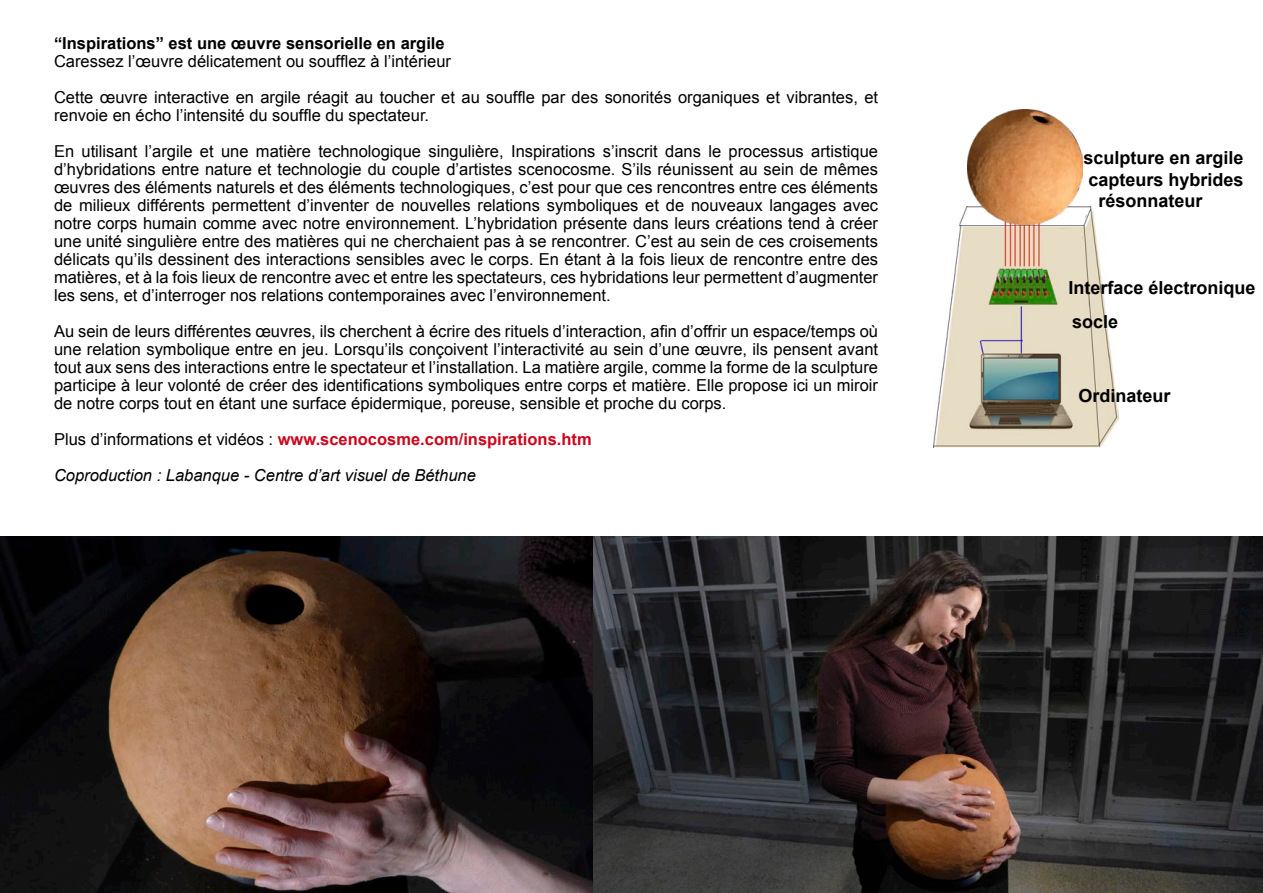
<style>
.page{position:relative;width:1263px;height:893px;background:#fff}
.page>*{position:absolute;margin:0;border:0;box-sizing:border-box;transform-origin:0 0}
.t1{font:700 18px "Arial";color:#000}
.t2{font:16.5px/18px "Arial";color:#000;text-align:justify}
.t3{font:700 16.5px "Arial";color:#cc071d}
.t4{font:italic 16.5px "Arial";color:#000}
.t5{font:700 16.5px "Arial";color:#000}
.s1{font-weight:400;color:#000}
</style>
<div class="page">
<img style="left:933px;top:206px;width:185px;height:241px">
<svg style="left:952px;top:208px;width:50px;height:136px;background:#dfd8c1"></svg>
<img style="left:1023px;top:209px;width:64px;height:136px">
<img style="left:0;top:536px;width:1263px;height:357px">
<img style="left:967px;top:109px;width:115px;height:116px">
<p class="t5" style="left:54px;top:32px;width:392px">“Inspirations” est une œuvre sensorielle en argile</p>
<p class="t2" style="left:54px;top:52px;width:399px">Caressez l’œuvre délicatement ou soufflez à l’intérieur</p>
<p class="t2" style="left:54px;top:88px;width:826px">Cette œuvre interactive en argile réagit au toucher et au souffle par des sonorités organiques et vibrantes, et renvoie en écho l’intensité du souffle du spectateur.</p>
<p class="t2" style="left:54px;top:142px;width:826px">En utilisant l’argile et une matière technologique singulière, Inspirations s’inscrit dans le processus artistique d’hybridations entre nature et technologie du couple d’artistes scenocosme. S’ils réunissent au sein de mêmes œuvres des éléments naturels et des éléments technologiques, c’est pour que ces rencontres entre ces éléments de milieux différents permettent d’inventer de nouvelles relations symboliques et de nouveaux langages avec notre corps humain comme avec notre environnement. L’hybridation présente dans leurs créations tend à créer une unité singulière entre des matières qui ne cherchaient pas à se rencontrer. C’est au sein de ces croisements délicats qu’ils dessinent des interactions sensibles avec le corps. En étant à la fois lieux de rencontre entre des matières, et à la fois lieux de rencontre avec et entre les spectateurs, ces hybridations leur permettent d’augmenter les sens, et d’interroger nos relations contemporaines avec l’environnement.</p>
<p class="t2" style="left:54px;top:322px;width:826px">Au sein de leurs différentes œuvres, ils cherchent à écrire des rituels d’interaction, afin d’offrir un espace/temps où une relation symbolique entre en jeu. Lorsqu’ils conçoivent l’interactivité au sein d’une œuvre, ils pensent avant tout aux sens des interactions entre le spectateur et l’installation. La matière argile, comme la forme de la sculpture participe à leur volonté de créer des identifications symboliques entre corps et matière. Elle propose ici un miroir de notre corps tout en étant une surface épidermique, poreuse, sensible et proche du corps.</p>
<p class="t3" style="left:54px;top:428px;width:539px"><span class="s1">Plus d’informations et vidéos :</span> www.scenocosme.com/inspirations.htm</p>
<p class="t4" style="left:54px;top:464px;width:423px">Coproduction : Labanque - Centre d’art visuel de Béthune</p>
<p class="t1" style="left:1083px;top:146px;width:162px">sculpture en argile</p>
<p class="t1" style="left:1088px;top:167px;width:157px">capteurs hybrides</p>
<p class="t1" style="left:1098px;top:189px;width:106px">résonnateur</p>
<p class="t1" style="left:1068px;top:275px;width:189px">Interface électronique</p>
<p class="t1" style="left:1072px;top:309px;width:48px">socle</p>
<p class="t1" style="left:1078px;top:383px;width:94px">Ordinateur</p>
</div>
